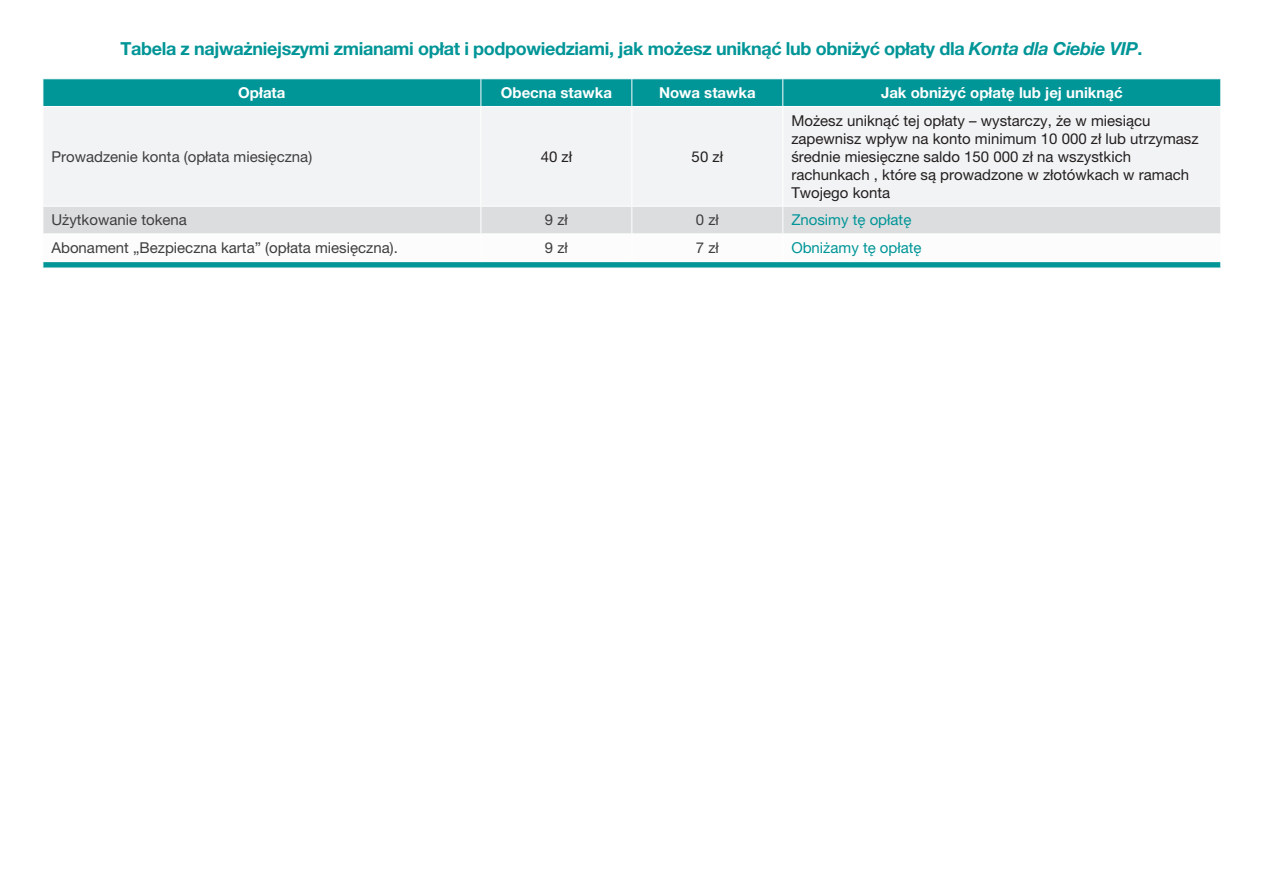
<style>
.page{position:relative;width:1263px;height:893px;background:#fff}
.page>*{position:absolute;margin:0;border:0;box-sizing:border-box;transform-origin:0 0}
.t1{font:700 18px "Helvetica Neue LT Pro";letter-spacing:-.02em;color:#009597}
.t2{font:15px/18px "Helvetica Neue LT Pro";color:#231f20}
.t3{font:15px "Helvetica Neue LT Pro";color:#3e3e3f}
.t4{font:700 15px "Helvetica Neue LT Pro";color:#fff}
.t5{font:15px "Helvetica Neue LT Pro";color:#009597}
.s1{font-style:italic}
</style>
<div class="page">
<div style="left:44px;top:79px;width:1176px;height:27px;background:#009597"></div>
<div style="left:44px;top:107px;width:1176px;height:98px;background:#f2f3f4"></div>
<svg style="left:43px;top:79px;width:1px;height:27px"></svg>
<svg style="left:480px;top:79px;width:1px;height:27px"></svg>
<svg style="left:631px;top:79px;width:1px;height:27px"></svg>
<svg style="left:782px;top:79px;width:1px;height:27px"></svg>
<svg style="left:1220px;top:79px;width:1px;height:27px"></svg>
<hr style="left:480px;top:107px;width:1px;height:99px;background:#fff">
<hr style="left:631px;top:107px;width:1px;height:99px;background:#fff">
<hr style="left:782px;top:107px;width:1px;height:99px;background:#fff">
<svg style="left:43px;top:207px;width:1178px;height:61px"></svg>
<p class="t1" style="left:121px;top:38px;width:1023px">Tabela z najważniejszymi zmianami opłat i podpowiedziami, jak możesz uniknąć lub obniżyć opłaty dla <span class="s1">Konta dla Ciebie VIP</span>.</p>
<p class="t4" style="left:238px;top:83px;width:49px">Opłata</p>
<p class="t4" style="left:501px;top:83px;width:113px">Obecna stawka</p>
<p class="t4" style="left:659px;top:83px;width:98px">Nowa stawka</p>
<p class="t4" style="left:881px;top:83px;width:243px">Jak obniżyć opłatę lub jej uniknąć</p>
<p class="t3" style="left:51px;top:147px;width:262px">Prowadzenie konta (opłata miesięczna)</p>
<p class="t2" style="left:541px;top:147px;width:33px">40 zł</p>
<p class="t2" style="left:692px;top:147px;width:33px">50 zł</p>
<p class="t2" style="left:791px;top:111px;width:409px">Możesz uniknąć tej opłaty – wystarczy, że w miesiącu zapewnisz wpływ na konto minimum 10 000 zł lub utrzymasz średnie miesięczne saldo 150 000 zł na wszystkich rachunkach , które są prowadzone w złotówkach w ramach Twojego konta</p>
<p class="t3" style="left:51px;top:211px;width:137px">Użytkowanie tokena</p>
<p class="t3" style="left:545px;top:211px;width:25px">9 zł</p>
<p class="t3" style="left:696px;top:211px;width:25px">0 zł</p>
<p class="t5" style="left:791px;top:211px;width:122px">Znosimy tę opłatę</p>
<p class="t3" style="left:51px;top:239px;width:348px">Abonament „Bezpieczna karta” (opłata miesięczna).</p>
<p class="t3" style="left:545px;top:239px;width:25px">9 zł</p>
<p class="t3" style="left:696px;top:239px;width:25px">7 zł</p>
<p class="t5" style="left:791px;top:239px;width:132px">Obniżamy tę opłatę</p>
</div>
